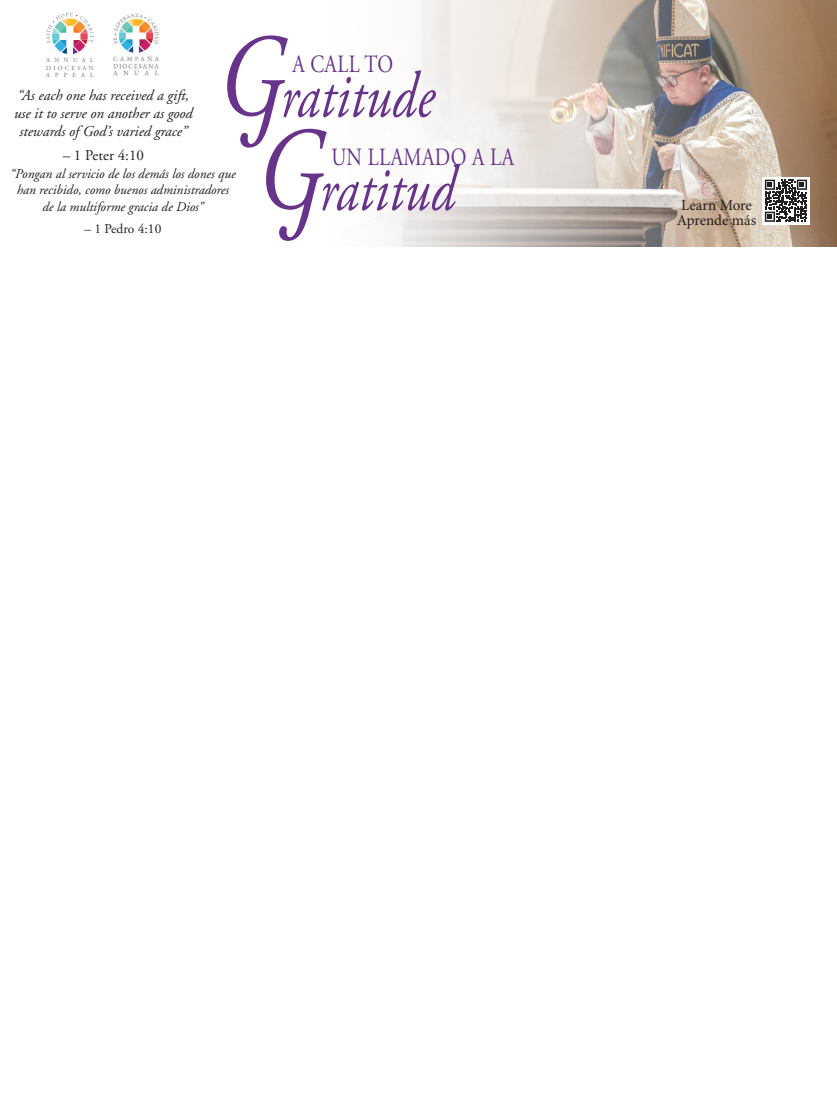
<style>
.page{position:relative;width:837px;height:1106px;background:#fff}
.page>*{position:absolute;margin:0;border:0;box-sizing:border-box;transform-origin:0 0}
.t1{font:italic 64.5px "Adobe Garamond Pro";letter-spacing:.01em;color:#68338a;scale:.8 1}
.t2{font:24.75px "Adobe Garamond Pro";letter-spacing:.025em;color:#68338a;scale:.8 1}
.t3{font:italic 15px/18px "Adobe Garamond";color:#231f20;text-align:center}
.t4{font:15px "Minion Pro";letter-spacing:-.005em;color:#231f20}
.t5{font:15px "Adobe Garamond";color:#231f20}
.t6{font:italic 13.5px/16.2px "Adobe Garamond";color:#231f20;text-align:center}
.t7{font:13.5px "Adobe Garamond";color:#231f20}
.t8{font:6.3px/7.5px "Garamond Adobe";letter-spacing:.705em;color:#6c6d70;text-align:justify}
.s1{font-family:"Adobe Garamond Alt";font-size:119.85px}
</style>
<div class="page">
<img style="left:379px;top:0;width:458px;height:246px">
<div style="left:762px;top:177px;width:48px;height:48px;background:#fff"></div>
<svg style="left:765px;top:180px;width:42px;height:42px"></svg>
<svg style="left:46px;top:13px;width:48px;height:41px"></svg>
<img style="left:113px;top:13px;width:46px;height:63px">
<h1 class="t1" style="left:213px;top:57px;width:278px"><span class="s1">G</span>ratitude</h1>
<h2 class="t2" style="left:293px;top:49px;width:127px">A CALL TO</h2>
<p class="t8" style="left:46px;top:57px;width:49px">ANNUAL DIOCESAN APPEAL</p>
<p class="t3" style="left:14px;top:86px;width:180px">“As each one has received a gift, use it to serve on another as good stewards of God’s varied grace”</p>
<p class="t5" style="left:63px;top:147px;width:83px">– 1 Peter 4:10</p>
<h1 class="t1" style="left:252px;top:151px;width:255px"><span class="s1">G</span>ratitud</h1>
<h2 class="t2" style="left:331px;top:143px;width:230px">UN LLAMADO A LA</h2>
<p class="t6" style="left:10px;top:166px;width:227px">“Pongan al servicio de los demás los dones que han recibido, como buenos administradores de la multiforme gracia de Dios”</p>
<p class="t7" style="left:84px;top:221px;width:79px">– 1 Pedro 4:10</p>
<p class="t4" style="left:681px;top:195px;width:72px">Learn More</p>
<p class="t4" style="left:677px;top:210px;width:81px">Aprende más</p>
</div>
